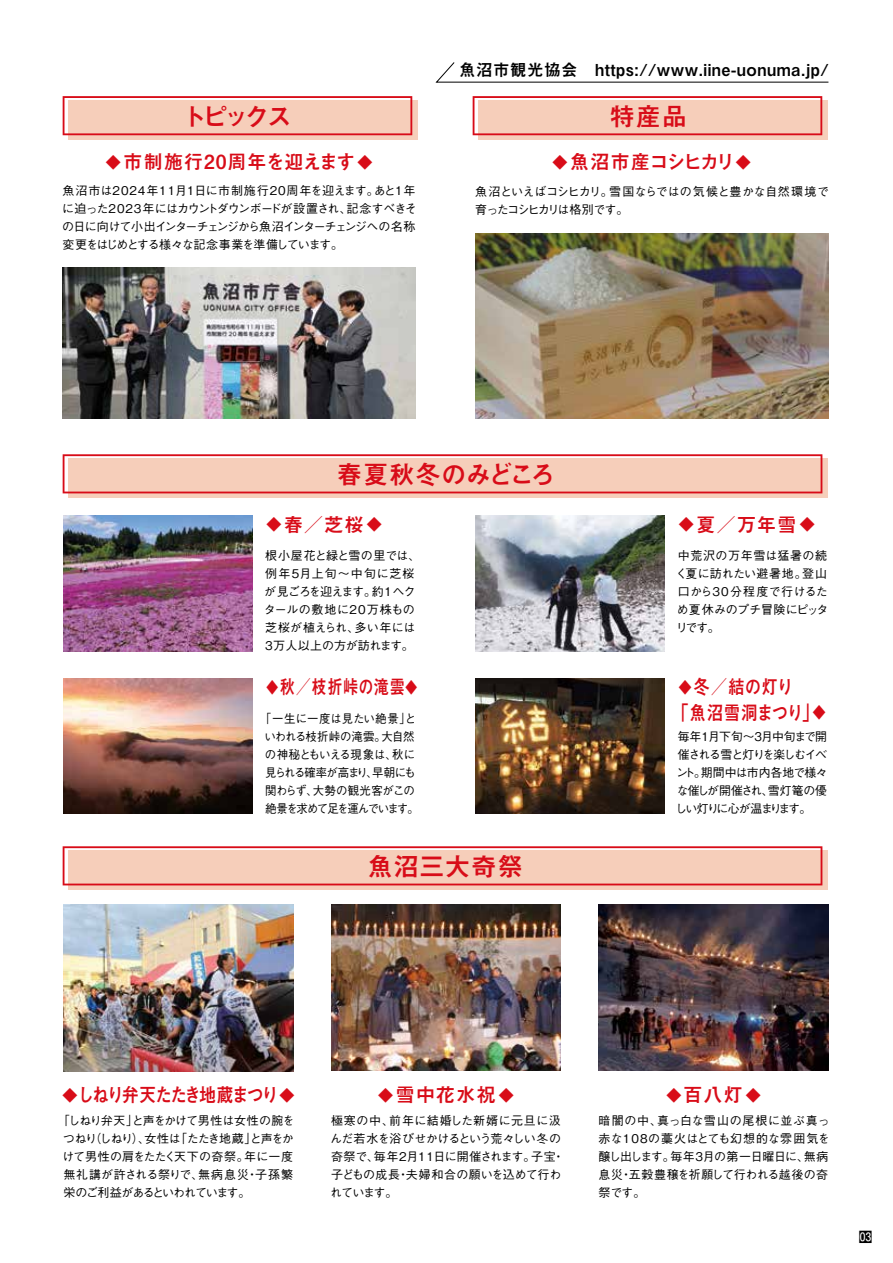
<style>
.page{position:relative;width:893px;height:1263px;background:#fff}
.page>*{position:absolute;margin:0;border:0;box-sizing:border-box;transform-origin:0 0}
.t1{font:700 25.5px "Mi Go MB1 Std De";letter-spacing:.005em;color:#d80c18}
.t2{font:700 25.5px "Mi Go MB1 Std De";letter-spacing:-.015em;color:#d80c18}
.t3{font:700 19.5px "Mi Go MB1 Std De";letter-spacing:.01em;color:#d80c18}
.t4{font:700 19.5px/25.5px "Mi Go MB1 Std De";letter-spacing:.01em;color:#d80c18;scale:.85 1}
.t5{font:700 19.5px "Mi Go MB1 Std De";letter-spacing:-.12em;color:#d80c18;scale:.88 1}
.t6{font:700 19.5px "Mi Go MB1 Std De";letter-spacing:-.085em;color:#d80c18}
.t7{font:700 19.5px "Mi Go MB1 Std De";letter-spacing:.01em;color:#d80c18;scale:.78 1}
.t8{font:700 16.5px "Mi Go MB1 Std De";letter-spacing:.03em;color:#000}
.t9{font:500 12px/18px "Gothic BBB Pr 5";letter-spacing:-.025em;color:#000;text-align:justify}
.t10{font:500 12px/18px "Gothic BBB Pr 5";letter-spacing:.005em;color:#000}
.t11{font:500 12px/18px "Gothic BBB Pr 5";color:#000}
.t12{font:500 12px/18px "Gothic BBB Pr 5";letter-spacing:-.055em;color:#000;text-align:center;scale:.95 1}
.s1{font-size:15px}
</style>
<div class="page">
<img style="left:331px;top:905px;width:230px;height:165px">
<img style="left:599px;top:905px;width:229px;height:165px">
<img style="left:63px;top:905px;width:230px;height:166px">
<img style="left:63px;top:516px;width:189px;height:135px">
<img style="left:63px;top:678px;width:189px;height:136px">
<img style="left:476px;top:516px;width:189px;height:135px">
<img style="left:476px;top:678px;width:189px;height:136px">
<img style="left:475px;top:234px;width:353px;height:185px">
<img style="left:63px;top:268px;width:353px;height:151px">
<svg style="left:68px;top:101px;width:349px;height:39px;fill:#f6ceba"></svg>
<svg style="left:63px;top:96px;width:349px;height:39px"></svg>
<svg style="left:68px;top:851px;width:760px;height:39px;fill:#f6ceba"></svg>
<svg style="left:63px;top:846px;width:759px;height:39px"></svg>
<svg style="left:68px;top:459px;width:760px;height:39px;fill:#f6ceba"></svg>
<svg style="left:63px;top:454px;width:759px;height:39px"></svg>
<svg style="left:478px;top:101px;width:349px;height:39px;fill:#f6ceba"></svg>
<svg style="left:473px;top:96px;width:349px;height:39px"></svg>
<svg style="left:436px;top:62px;width:393px;height:21px"></svg>
<h3 class="t8" style="left:459px;top:58px;width:371px">魚沼市観光協会　https://www.iine-uonuma.jp/</h3>
<h1 class="t1" style="left:182px;top:97px;width:111px">トピックス</h1>
<h1 class="t1" style="left:609px;top:97px;width:80px">特産品</h1>
<h2 class="t3" style="left:106px;top:147px;width:268px"><span class="s1">◆</span>市制施行20周年を迎えます<span class="s1">◆</span></h2>
<h2 class="t6" style="left:553px;top:147px;width:200px"><span class="s1">◆</span> 魚沼市産コシヒカリ<span class="s1">◆</span></h2>
<p class="t9" style="left:62px;top:181px;width:356px">魚沼市は2024年11月１日に市制施行20周年を迎えます。あと1年に迫った2023年にはカウントダウンボードが設置され、記念すべきその日に向けて小出インターチェンジから魚沼インターチェンジへの名称変更をはじめとする様々な記念事業を準備しています。</p>
<p class="t9" style="left:475px;top:181px;width:355px">魚沼といえばコシヒカリ。雪国ならではの気候と豊かな自然環境で育ったコシヒカリは格別です。</p>
<h1 class="t2" style="left:337px;top:456px;width:220px">春夏秋冬のみどころ</h1>
<h2 class="t3" style="left:266px;top:510px;width:117px"><span class="s1">◆</span>春／芝桜<span class="s1">◆</span></h2>
<p class="t10" style="left:264px;top:546px;width:158px">根小屋花と緑と雪の里では、例年５月上旬～中旬に芝桜が見ごろを迎えます。約１ヘクタールの敷地に20万株もの芝桜が植えられ、多い年には<br>3万人以上の方が訪れます。</p>
<h2 class="t7" style="left:266px;top:672px;width:195px"><span class="s1">◆</span>秋／枝折峠の滝雲<span class="s1">◆</span></h2>
<p class="t12" style="left:260px;top:708px;width:169px">「一生に一度は見たい絶景」といわれる枝折峠の滝雲。大自然の神秘ともいえる現象は、秋に見られる確率が高まり、早朝にも関わらず、大勢の観光客がこの絶景を求めて足を運んでいます。</p>
<h1 class="t1" style="left:367px;top:848px;width:157px">魚沼三大奇祭</h1>
<h2 class="t3" style="left:679px;top:510px;width:137px"><span class="s1">◆</span>夏／万年雪 <span class="s1">◆</span></h2>
<p class="t9" style="left:675px;top:546px;width:154px">中荒沢の万年雪は猛暑の続く夏に訪れたい避暑地。登山口から30分程度で行けるため夏休みのプチ冒険にピッタリです。</p>
<h2 class="t4" style="left:672px;top:672px;width:182px;text-indent:7px"><span class="s1">◆</span>冬／結の灯り<br>「魚沼雪洞まつり」<span class="s1">◆</span></h2>
<p class="t9" style="left:675px;top:726px;width:154px">毎年1月下旬～3月中旬まで開催される雪と灯りを楽しむイベント。期間中は市内各地で様々な催しが開催され、雪灯篭の優しい灯りに心が温まります。</p>
<h2 class="t5" style="left:62px;top:1080px;width:265px"><span class="s1">◆</span>しねり弁天たたき地蔵まつり <span class="s1">◆</span></h2>
<p class="t9" style="left:62px;top:1111px;width:234px;text-indent:-4px">「しねり弁天」と声をかけて男性は女性の腕をつねり（しねり）、女性は「たたき地蔵」と声をかけて男性の肩をたたく天下の奇祭。年に一度無礼講が許される祭りで、無病息災・子孫繁栄のご利益があるといわれています。</p>
<h2 class="t3" style="left:378px;top:1080px;width:137px"><span class="s1">◆</span>雪中花水祝 <span class="s1">◆</span></h2>
<p class="t11" style="left:330px;top:1111px;width:236px">極寒の中、前年に結婚した新婿に元旦に汲んだ若水を浴びせかけるという荒々しい冬の奇祭で、毎年2月11日に開催されます。子宝・子どもの成長・夫婦和合の願いを込めて行われています。</p>
<h2 class="t3" style="left:667px;top:1080px;width:96px"><span class="s1">◆</span>百八灯<span class="s1">◆</span></h2>
<p class="t10" style="left:599px;top:1111px;width:233px">暗闇の中、真っ白な雪山の尾根に並ぶ真っ赤な108の藁火はとても幻想的な雰囲気を醸し出します。毎年3月の第一日曜日に、無病息災・五穀豊穣を祈願して行われる越後の奇祭です。</p>
</div>
